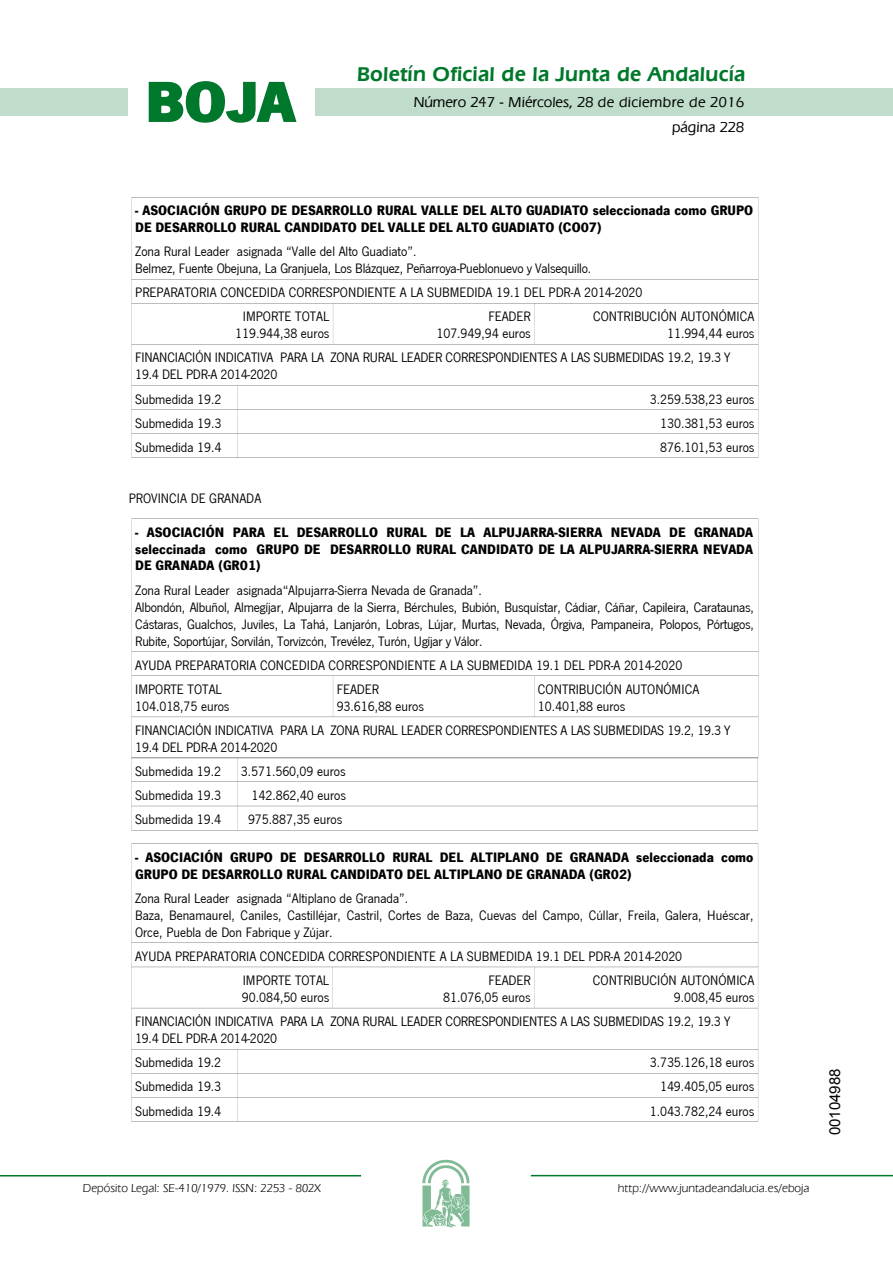
<style>
.page{position:relative;width:893px;height:1263px;background:#fff}
.page>*{position:absolute;margin:0;border:0;box-sizing:border-box;transform-origin:0 0}
.t1{font:700 57.75px "News Got T";color:#00782c;scale:1.14 1}
.t2{font:600 21px "Eras IT Cby BT";letter-spacing:.01em;color:#00782c}
.t3{font:500 15px/24.5px "Eras IT Cby BT";color:#000;text-align:right}
.t4{font:15px "Arial";color:#000}
.t5{font:14.1px/17px "News Got T";color:#000}
.t6{font:700 14.1px/17px "News Got T";color:#000}
.t7{font:12px "Eras IT Cby BT";color:#000}
</style>
<div class="page">
<div style="left:315px;top:88px;width:577px;height:28px;background:#bfddca"></div>
<div style="left:0;top:88px;width:128px;height:28px;background:#bfddca"></div>
<hr style="left:0;top:1175px;width:361px;height:2px;background:#00782c">
<svg style="left:422px;top:1159px;width:47px;height:68px"></svg>
<hr style="left:531px;top:1175px;width:361px;height:1px;background:#00782c">
<svg style="left:148px;top:81px;width:149px;height:42px"></svg>
<svg style="left:132px;top:197px;width:627px;height:261px"></svg>
<svg style="left:131px;top:519px;width:628px;height:312px"></svg>
<svg style="left:131px;top:844px;width:628px;height:278px"></svg>
<h1 class="t1" style="left:145px;top:68px;width:133px">BOJA</h1>
<h2 class="t2" style="left:357px;top:62px;width:390px">Boletín Oficial de la Junta de Andalucía</h2>
<p class="t3" style="left:414px;top:90px;width:332px">Número 247 - Miércoles, 28 de diciembre de 2016 página 228</p>
<p class="t6" style="left:135px;top:202px;width:619px">- ASOCIACIÓN GRUPO DE DESARROLLO RURAL VALLE DEL ALTO GUADIATO seleccionada como GRUPO<br>DE DESARROLLO RURAL CANDIDATO DEL VALLE DEL ALTO GUADIATO (CO07)</p>
<p class="t5" style="left:135px;top:243px;width:457px">Zona Rural Leader asignada “Valle del Alto Guadiato”.<br>Belmez, Fuente Obejuna, La Granjuela, Los Blázquez, Peñarroya-Pueblonuevo y Valsequillo.</p>
<p class="t5" style="left:243px;top:280px;width:401px;line-height:24.2px;text-indent:-108px">PREPARATORIA CONCEDIDA CORRESPONDIENTE A LA SUBMEDIDA 19.1 DEL PDR-A 2014-2020<br>IMPORTE TOTAL</p>
<p class="t5" style="left:235px;top:325px;width:96px">119.944,38 euros</p>
<p class="t5" style="left:436px;top:308px;width:96px;text-align:right">FEADER<br>107.949,94 euros</p>
<p class="t5" style="left:593px;top:308px;width:163px;text-align:right">CONTRIBUCIÓN AUTONÓMICA<br>11.994,44 euros</p>
<p class="t5" style="left:135px;top:349px;width:596px">FINANCIACIÓN INDICATIVA PARA LA ZONA RURAL LEADER CORRESPONDIENTES A LAS SUBMEDIDAS 19.2, 19.3 Y<br>19.4 DEL PDR-A 2014-2020</p>
<p class="t5" style="left:135px;top:390px;width:88px">Submedida 19.2</p>
<p class="t5" style="left:650px;top:390px;width:106px">3.259.538,23 euros</p>
<p class="t5" style="left:135px;top:414px;width:88px">Submedida 19.3</p>
<p class="t5" style="left:660px;top:414px;width:96px">130.381,53 euros</p>
<p class="t5" style="left:135px;top:439px;width:88px">Submedida 19.4</p>
<p class="t5" style="left:660px;top:439px;width:96px">876.101,53 euros</p>
<p class="t5" style="left:129px;top:489px;width:134px">PROVINCIA DE GRANADA</p>
<p class="t6" style="left:135px;top:523px;width:619px;text-align:justify">- ASOCIACIÓN PARA EL DESARROLLO RURAL DE LA ALPUJARRA-SIERRA NEVADA DE GRANADA seleccinada como GRUPO DE DESARROLLO RURAL CANDIDATO DE LA ALPUJARRA-SIERRA NEVADA DE GRANADA (GR01)</p>
<p class="t5" style="left:135px;top:582px;width:620px">Zona Rural Leader asignada“Alpujarra-Sierra Nevada de Granada”.<br>Albondón, Albuñol, Almegíjar, Alpujarra de la Sierra, Bérchules, Bubión, Busquístar, Cádiar, Cáñar, Capileira, Carataunas, Cástaras, Gualchos, Juviles, La Tahá, Lanjarón, Lobras, Lújar, Murtas, Nevada, Órgiva, Pampaneira, Polopos, Pórtugos, Rubite, Soportújar, Sorvilán, Torvizcón, Trevélez, Turón, Ugíjar y Válor.</p>
<p class="t5" style="left:135px;top:653px;width:548px;line-height:24.2px">AYUDA PREPARATORIA CONCEDIDA CORRESPONDIENTE A LA SUBMEDIDA 19.1 DEL PDR-A 2014-2020<br>IMPORTE TOTAL</p>
<p class="t5" style="left:135px;top:698px;width:96px">104.018,75 euros</p>
<p class="t5" style="left:336px;top:681px;width:89px">FEADER<br>93.616,88 euros</p>
<p class="t5" style="left:538px;top:681px;width:163px">CONTRIBUCIÓN AUTONÓMICA<br>10.401,88 euros</p>
<p class="t5" style="left:135px;top:722px;width:596px">FINANCIACIÓN INDICATIVA PARA LA ZONA RURAL LEADER CORRESPONDIENTES A LAS SUBMEDIDAS 19.2, 19.3 Y<br>19.4 DEL PDR-A 2014-2020</p>
<p class="t5" style="left:135px;top:763px;width:88px">Submedida 19.2</p>
<p class="t5" style="left:241px;top:763px;width:106px">3.571.560,09 euros</p>
<p class="t5" style="left:135px;top:787px;width:88px">Submedida 19.3</p>
<p class="t5" style="left:252px;top:787px;width:96px">142.862,40 euros</p>
<p class="t5" style="left:135px;top:811px;width:88px">Submedida 19.4</p>
<p class="t5" style="left:248px;top:811px;width:96px">975.887,35 euros</p>
<p class="t6" style="left:135px;top:848px;width:619px">- ASOCIACIÓN GRUPO DE DESARROLLO RURAL DEL ALTIPLANO DE GRANADA seleccionada como<br>GRUPO DE DESARROLLO RURAL CANDIDATO DEL ALTIPLANO DE GRANADA (GR02)</p>
<p class="t5" style="left:135px;top:890px;width:619px">Zona Rural Leader asignada “Altiplano de Granada”.<br>Baza, Benamaurel, Caniles, Castilléjar, Castril, Cortes de Baza, Cuevas del Campo, Cúllar, Freila, Galera, Huéscar,<br>Orce, Puebla de Don Fabrique y Zújar.</p>
<p class="t5" style="left:243px;top:944px;width:441px;line-height:24.2px;text-indent:-108px">AYUDA PREPARATORIA CONCEDIDA CORRESPONDIENTE A LA SUBMEDIDA 19.1 DEL PDR-A 2014-2020<br>IMPORTE TOTAL</p>
<p class="t5" style="left:242px;top:989px;width:89px">90.084,50 euros</p>
<p class="t5" style="left:443px;top:972px;width:89px;text-align:right">FEADER<br>81.076,05 euros</p>
<p class="t5" style="left:593px;top:972px;width:163px;text-align:right">CONTRIBUCIÓN AUTONÓMICA<br>9.008,45 euros</p>
<p class="t5" style="left:135px;top:1013px;width:596px">FINANCIACIÓN INDICATIVA PARA LA ZONA RURAL LEADER CORRESPONDIENTES A LAS SUBMEDIDAS 19.2, 19.3 Y<br>19.4 DEL PDR-A 2014-2020</p>
<p class="t5" style="left:135px;top:1054px;width:88px">Submedida 19.2</p>
<p class="t5" style="left:649px;top:1054px;width:106px">3.735.126,18 euros</p>
<p class="t5" style="left:135px;top:1078px;width:88px">Submedida 19.3</p>
<p class="t5" style="left:660px;top:1078px;width:96px">149.405,05 euros</p>
<p class="t5" style="left:135px;top:1102px;width:88px">Submedida 19.4</p>
<p class="t5" style="left:649px;top:1102px;width:106px">1.043.782,24 euros</p>
<p class="t7" style="left:83px;top:1181px;width:239px">Depósito Legal: SE-410/1979. ISSN: 2253 - 802X</p>
<p class="t7" style="left:618px;top:1181px;width:193px">http://www.juntadeandalucia.es/eboja</p>
<p class="t4" style="left:825px;top:1135px;width:68px;rotate:-90deg">00104988</p>
</div>
